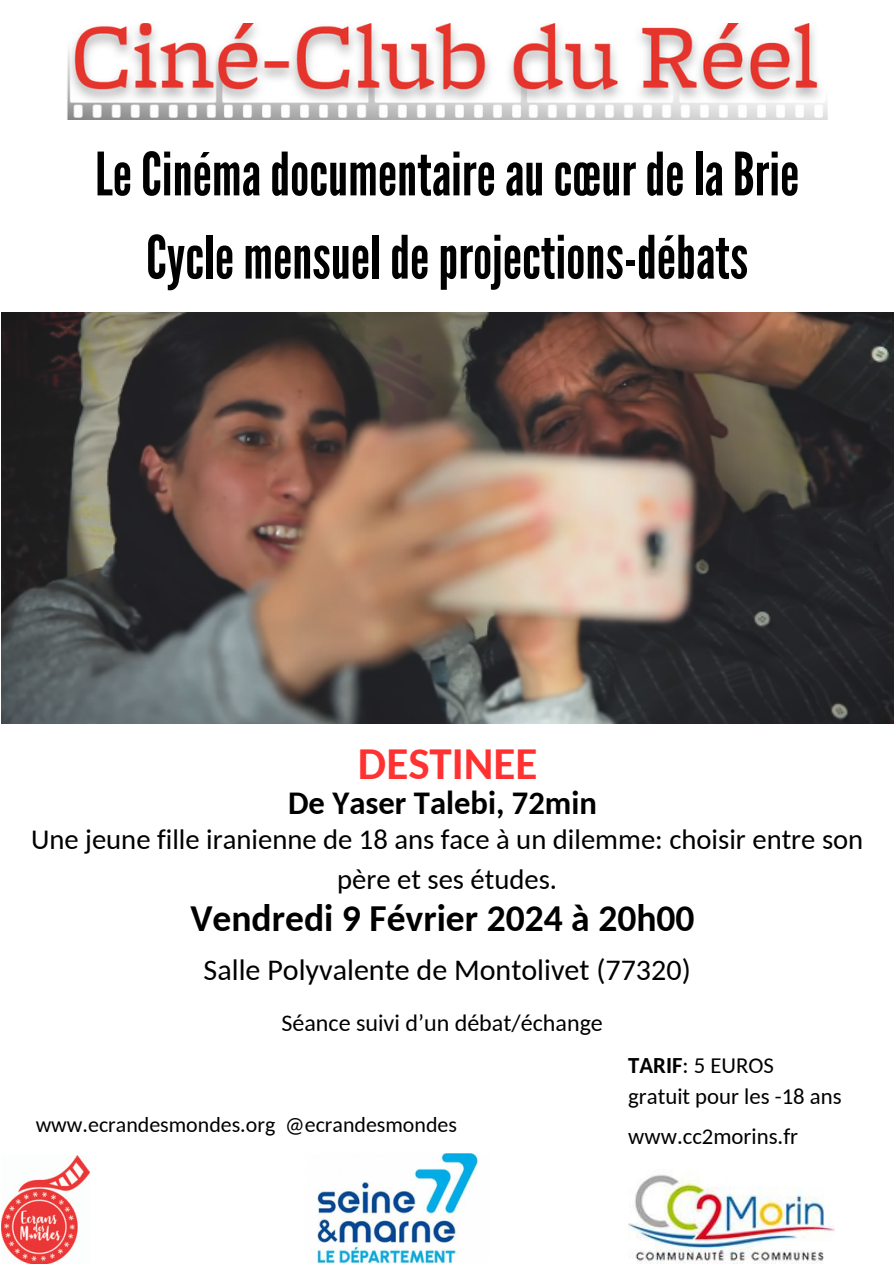
<style>
.page{position:relative;width:894px;height:1264px;background:#fff}
.page>*{position:absolute;margin:0;border:0;box-sizing:border-box;transform-origin:0 0}
.t1{font:59.55px "League Gothic";color:#000}
.t2{font:700 45px "Carlito";color:#ff3131}
.t3{font:700 37.5px "Carlito";color:#000}
.t4{font:700 32.55px "Carlito";color:#000}
.t5{font:30px "Carlito";color:#000}
.t6{font:28.65px/39.5px "Carlito";color:#000;text-align:center}
.t7{font:24px "Carlito";color:#000}
.t8{font:22.65px "Carlito";color:#000}
.t9{font:21.9px "Carlito";color:#000}
.s1{font-weight:700}
</style>
<div class="page">
<img style="left:67px;top:23px;width:760px;height:96px">
<img style="left:1px;top:1155px;width:88px;height:108px">
<img style="left:317px;top:1153px;width:161px;height:110px">
<img style="left:628px;top:1169px;width:206px;height:94px">
<img style="left:1px;top:312px;width:892px;height:411px">
<p class="t1" style="left:95px;top:140px;width:705px">LeCinémadocumentaireaucœurdelaBrie</p>
<p class="t1" style="left:146px;top:223px;width:603px">Cycle mensueldeprojections-débats</p>
<p class="t2" style="left:358px;top:745px;width:181px">DESTINEE</p>
<p class="t4" style="left:288px;top:789px;width:310px">De Yaser Talebi, 72min</p>
<p class="t6" style="left:31px;top:822px;width:833px">Une jeune fille iranienne de 18 ans face à un dilemme: choisir entre son père et ses études.</p>
<p class="t3" style="left:190px;top:902px;width:505px">Vendredi 9 Février 2024 à 20h00</p>
<p class="t5" style="left:203px;top:957px;width:488px">Salle Polyvalente de Montolivet (77320)</p>
<p class="t7" style="left:281px;top:1013px;width:323px">Séance suivi d’un débat/échange</p>
<p class="t9" style="left:36px;top:1115px;width:422px">www.ecrandesmondes.org @ecrandesmondes</p>
<p class="t8" style="left:628px;top:1055px;width:147px"><span class="s1">TARIF</span>: 5 EUROS</p>
<p class="t8" style="left:628px;top:1087px;width:215px">gratuit pour les -18 ans</p>
<p class="t8" style="left:628px;top:1127px;width:171px">www.cc2morins.fr</p>
</div>
